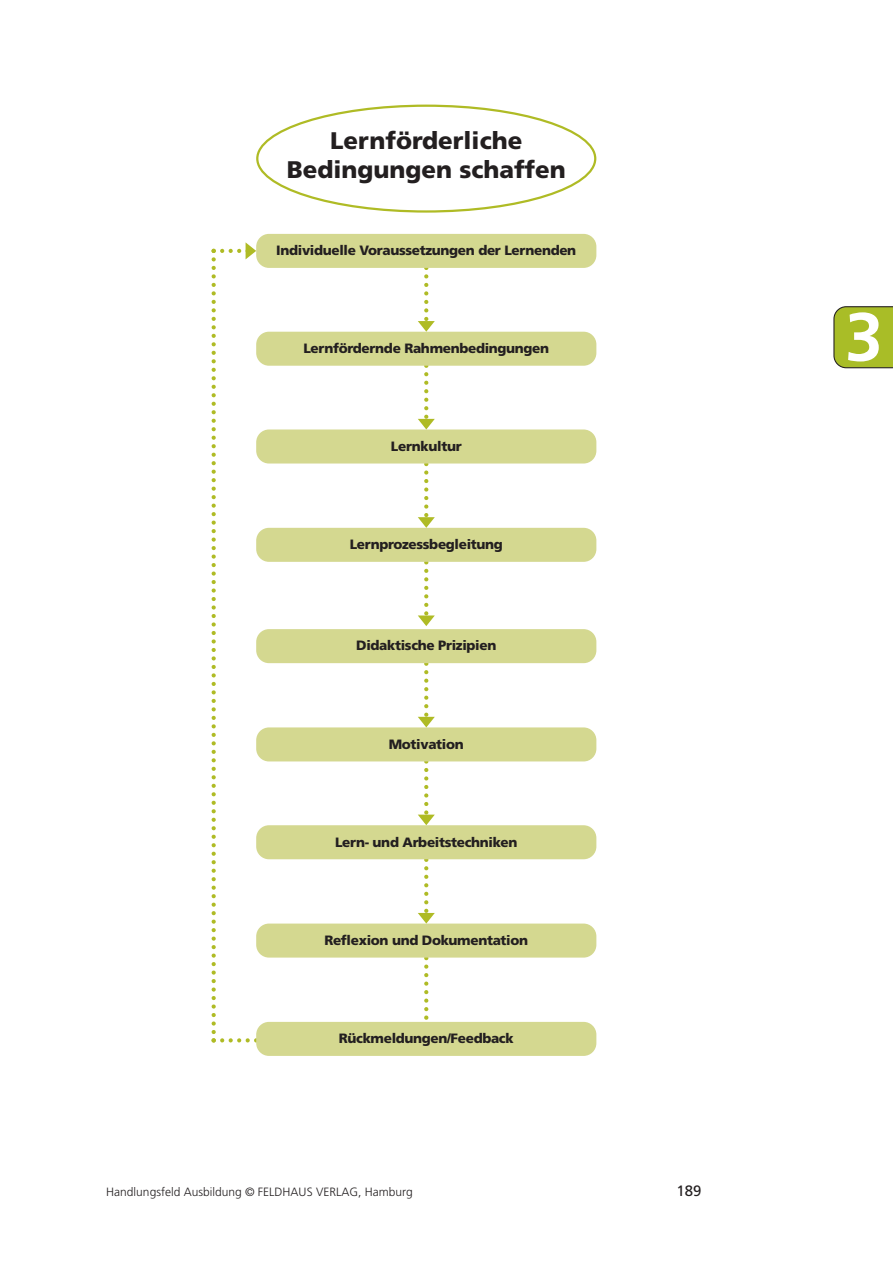
<style>
.page{position:relative;width:893px;height:1263px;background:#fff}
.page>*{position:absolute;margin:0;border:0;box-sizing:border-box;transform-origin:0 0}
.t1{font:700 68.1px "Frutiger";color:#fff}
.t2{font:900 24px/28.8px "Frutiger";color:#231f20;text-align:center}
.t3{font:15px "Frutiger";color:#231f20}
.t4{font:900 13.5px "Frutiger";letter-spacing:-.025em;color:#231f20}
.t5{font:300 12px "Frutiger";color:#231f20}
</style>
<div class="page">
<svg style="left:424px;top:957px;width:4px;height:63px"></svg>
<div style="left:256px;top:234px;width:340px;height:34px;background:#d4d890;border-radius:13px"></div>
<div style="left:256px;top:332px;width:340px;height:34px;background:#d4d890;border-radius:13px"></div>
<div style="left:256px;top:429px;width:340px;height:34px;background:#d4d890;border-radius:13px"></div>
<div style="left:256px;top:528px;width:340px;height:34px;background:#d4d890;border-radius:13px"></div>
<div style="left:256px;top:629px;width:340px;height:34px;background:#d4d890;border-radius:13px"></div>
<div style="left:256px;top:727px;width:340px;height:34px;background:#d4d890;border-radius:13px"></div>
<div style="left:256px;top:825px;width:340px;height:34px;background:#d4d890;border-radius:13px"></div>
<div style="left:256px;top:923px;width:340px;height:34px;background:#d4d890;border-radius:13px"></div>
<div style="left:256px;top:1022px;width:340px;height:34px;background:#d4d890;border-radius:13px"></div>
<svg style="left:256px;top:105px;width:340px;height:108px"></svg>
<svg style="left:418px;top:268px;width:17px;height:64px"></svg>
<svg style="left:418px;top:365px;width:17px;height:64px"></svg>
<svg style="left:418px;top:463px;width:17px;height:65px"></svg>
<svg style="left:418px;top:561px;width:17px;height:65px"></svg>
<svg style="left:418px;top:663px;width:17px;height:64px"></svg>
<svg style="left:418px;top:761px;width:17px;height:64px"></svg>
<svg style="left:418px;top:859px;width:17px;height:64px"></svg>
<svg style="left:212px;top:242px;width:46px;height:800px"></svg>
<svg style="left:833px;top:306px;width:60px;height:62px;background:#a5b72c"></svg>
<h2 class="t2" style="left:287px;top:128px;width:281px">Lernförderliche<br>Bedingungen schaffen</h2>
<p class="t4" style="left:276px;top:245px;width:301px">Individuelle Voraussetzungen der Lernenden</p>
<p class="t4" style="left:303px;top:343px;width:247px">Lernfördernde Rahmenbedingungen</p>
<p class="t4" style="left:391px;top:441px;width:72px">Lernkultur</p>
<p class="t4" style="left:350px;top:539px;width:155px">Lernprozessbegleitung</p>
<p class="t4" style="left:356px;top:640px;width:142px">Didaktische Prizipien</p>
<p class="t4" style="left:389px;top:738px;width:77px">Motivation</p>
<p class="t4" style="left:335px;top:836px;width:184px">Lern- und Arbeitstechniken</p>
<p class="t4" style="left:324px;top:935px;width:205px">Reflexion und Dokumentation</p>
<p class="t4" style="left:339px;top:1033px;width:176px">Rückmeldungen/Feedback</p>
<p class="t5" style="left:106px;top:1187px;width:308px">Handlungsfeld Ausbildung © FELDHAUS VERLAG, Hamburg</p>
<p class="t3" style="left:677px;top:1185px;width:27px">189</p>
<h1 class="t1" style="left:845px;top:310px;width:39px">3</h1>
</div>
